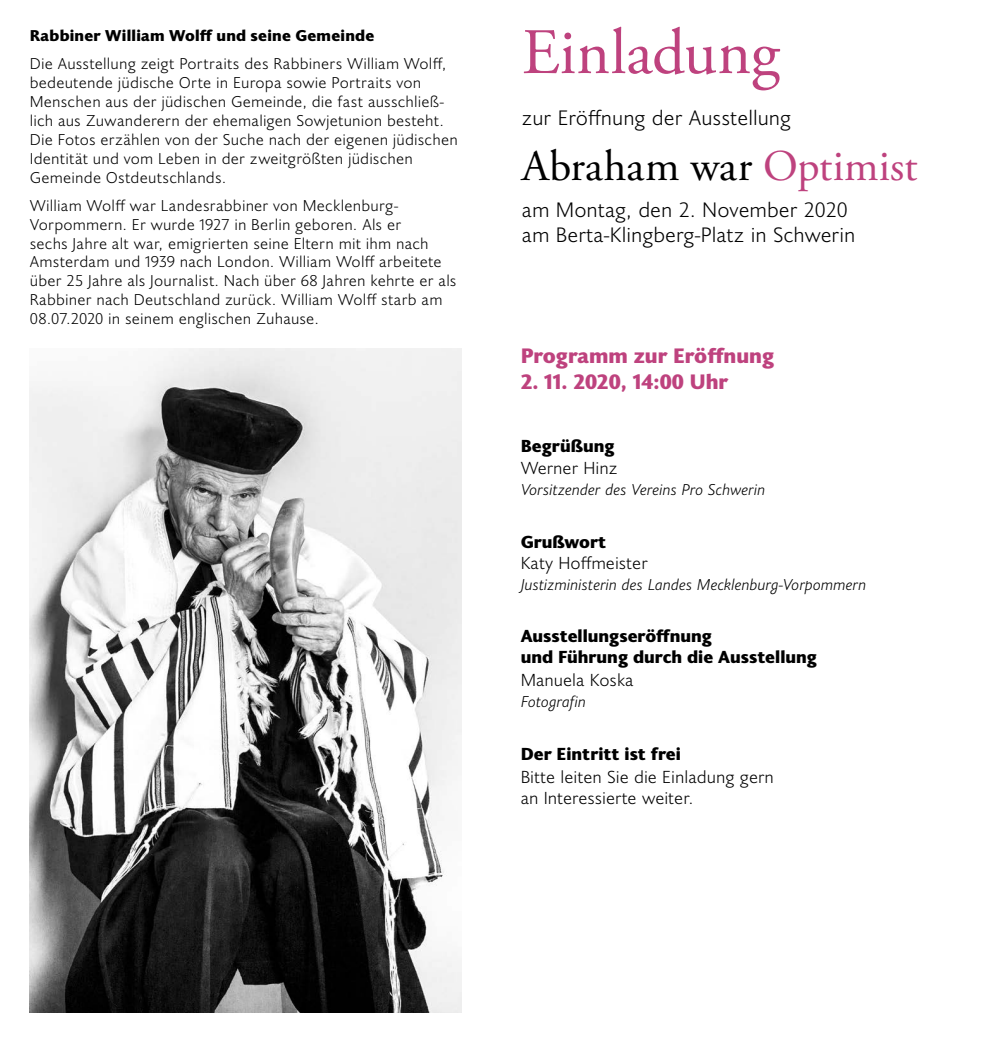
<style>
.page{position:relative;width:983px;height:1042px;background:#fff}
.page>*{position:absolute;margin:0;border:0;box-sizing:border-box;transform-origin:0 0}
.t1{font:64.75px "Adobe Garamond Pro";letter-spacing:-.005em;color:#be427e}
.t2{font:43.75px "Adobe Garamond Pro";color:#000}
.t3{font:300 21px/25.2px "Joanna Sans Nova";color:#000}
.t4{font:900 21px "Joanna Sans Nova";color:#be427e}
.t5{font:300 17.5px/21px "Joanna Sans Nova";color:#000}
.t6{font:900 17.5px/21px "Joanna Sans Nova";color:#000}
.t7{font:300 15.75px/18.9px "Joanna Sans Nova";letter-spacing:.015em;color:#000}
.t8{font:italic 300 15.75px "Joanna Sans Nova";color:#000}
.t9{font:900 15.75px "Joanna Sans Nova";letter-spacing:.015em;color:#000}
.s1{color:#be427e}
</style>
<div class="page">
<img style="left:30px;top:348px;width:431px;height:664px">
<p class="t9" style="left:30px;top:24px;width:346px">Rabbiner William Wolff und seine Gemeinde</p>
<p class="t7" style="left:30px;top:54px;width:429px">Die Ausstellung zeigt Portraits des Rabbiners William Wolff, bedeutende jüdische Orte in Europa sowie Portraits von Menschen aus der jüdischen Gemeinde, die fast ausschließ&shy;lich aus Zuwanderern der ehemaligen Sowjetunion besteht.<br>Die Fotos erzählen von der Suche nach der eigenen jüdischen Identität und vom Leben in der zweitgrößten jüdischen Gemeinde Ostdeutschlands.</p>
<p class="t7" style="left:30px;top:195px;width:428px">William Wolff war Landesrabbiner von Mecklenburg-Vorpommern. Er wurde 1927 in Berlin geboren. Als er<br>sechs Jahre alt war, emigrierten seine Eltern mit ihm nach Amsterdam und 1939 nach London. William Wolff arbeitete über 25 Jahre als Journalist. Nach über 68 Jahren kehrte er als Rabbiner nach Deutschland zurück. William Wolff starb am 08.07.2020 in seinem englischen Zuhause.</p>
<h1 class="t1" style="left:521px;top:14px;width:259px">Einladung</h1>
<h3 class="t3" style="left:521px;top:104px;width:270px">zur Eröffnung der Ausstellung</h3>
<h2 class="t2" style="left:521px;top:139px;width:397px">Abraham war <span class="s1">Optimist</span></h2>
<h3 class="t3" style="left:521px;top:196px;width:335px">am Montag, den 2. November 2020 am Berta-Klingberg-Platz in Schwerin</h3>
<h3 class="t4" style="left:520px;top:340px;width:255px">Programm zur Eröffnung</h3>
<h3 class="t4" style="left:520px;top:365px;width:209px">2. 11. 2020, 14:00 Uhr</h3>
<p class="t6" style="left:520px;top:434px;width:96px">Begrüßung</p>
<p class="t5" style="left:520px;top:457px;width:98px">Werner Hinz</p>
<p class="t8" style="left:520px;top:479px;width:246px">Vorsitzender des Vereins Pro Schwerin</p>
<p class="t6" style="left:520px;top:530px;width:87px">Grußwort</p>
<p class="t5" style="left:520px;top:552px;width:129px">Katy Hoffmeister</p>
<p class="t8" style="left:520px;top:573px;width:347px">Justizministerin des Landes Mecklenburg-Vorpommern</p>
<p class="t6" style="left:520px;top:625px;width:298px">Ausstellungseröffnung<br>und Führung durch die Ausstellung</p>
<p class="t5" style="left:520px;top:669px;width:114px">Manuela Koska</p>
<p class="t8" style="left:520px;top:691px;width:67px">Fotografin</p>
<p class="t6" style="left:520px;top:742px;width:162px">Der Eintritt ist frei</p>
<p class="t5" style="left:520px;top:765px;width:255px">Bitte leiten Sie die Einladung gern an Interessierte weiter.</p>
</div>
